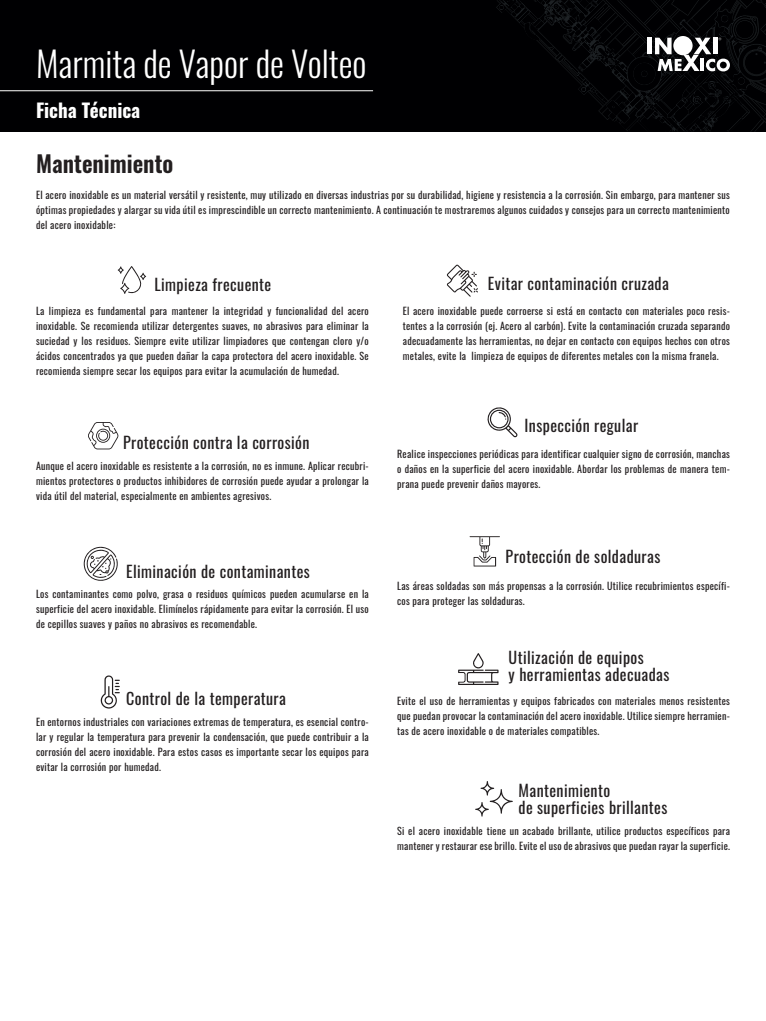
<style>
.page{position:relative;width:766px;height:1021px;background:#fff}
.page>*{position:absolute;margin:0;border:0;box-sizing:border-box;transform-origin:0 0}
.t1{font:300 35px "Oswald";color:#fff}
.t2{font:600 23px "Oswald";color:#231f20}
.t3{font:700 19px "Oswald";color:#fff}
.t4{font:16px/17px "Oswald";letter-spacing:.025em;color:#231f20}
.t5{font:10px/15px "Oswald";letter-spacing:.025em;color:#231f20;text-align:justify}
</style>
<div class="page">
<div style="left:0;top:0;width:765px;height:132px;background:#000002"></div>
<svg style="left:496px;top:0;width:6px;height:13px"></svg>
<img style="left:507px;top:0;width:24px;height:19px">
<svg style="left:531px;top:0;width:235px;height:131px"></svg>
<hr style="left:0;top:90px;width:373px;height:1px;background:#fff">
<svg style="left:118px;top:266px;width:28px;height:28px"></svg>
<svg style="left:446px;top:264px;width:32px;height:33px"></svg>
<svg style="left:88px;top:422px;width:30px;height:27px"></svg>
<svg style="left:487px;top:407px;width:30px;height:30px"></svg>
<svg style="left:84px;top:547px;width:34px;height:34px"></svg>
<svg style="left:100px;top:675px;width:20px;height:33px"></svg>
<svg style="left:469px;top:536px;width:30px;height:30px"></svg>
<svg style="left:458px;top:653px;width:40px;height:32px"></svg>
<svg style="left:475px;top:781px;width:37px;height:35px"></svg>
<h1 class="t1" style="left:36px;top:32px;width:332px">Marmita de Vapor de Volteo</h1>
<h3 class="t3" style="left:36px;top:94px;width:106px">Ficha Técnica</h3>
<h2 class="t2" style="left:36px;top:143px;width:139px">Mantenimiento</h2>
<p class="t5" style="left:36px;top:186px;width:695px">El acero inoxidable es un material versátil y resistente, muy utilizado en diversas industrias por su durabilidad, higiene y resistencia a la corrosión. Sin embargo, para mantener sus óptimas propiedades y alargar su vida útil es imprescindible un correcto mantenimiento. A continuación te mostraremos algunos cuidados y consejos para un correcto mantenimiento del acero inoxidable:</p>
<h3 class="t4" style="left:154px;top:275px;width:118px">Limpieza frecuente</h3>
<p class="t5" style="left:36px;top:302px;width:334px">La limpieza es fundamental para mantener la integridad y funcionalidad del acero inoxidable. Se recomienda utilizar detergentes suaves, no abrasivos para eliminar la suciedad y los residuos. Siempre evite utilizar limpiadores que contengan cloro y/o ácidos concentrados ya que pueden dañar la capa protectora del acero inoxidable. Se recomienda siempre secar los equipos para evitar la acumulación de humedad.</p>
<h3 class="t4" style="left:123px;top:432px;width:188px">Protección contra la corrosión</h3>
<p class="t5" style="left:36px;top:457px;width:334px">Aunque el acero inoxidable es resistente a la corrosión, no es inmune. Aplicar recubri&shy;mientos protectores o productos inhibidores de corrosión puede ayudar a prolongar la vida útil del material, especialmente en ambientes agresivos.</p>
<h3 class="t4" style="left:126px;top:561px;width:185px">Eliminación de contaminantes</h3>
<p class="t5" style="left:36px;top:585px;width:334px">Los contaminantes como polvo, grasa o residuos químicos pueden acumularse en la superficie del acero inoxidable. Elimínelos rápidamente para evitar la corrosión. El uso de cepillos suaves y paños no abrasivos es recomendable.</p>
<h3 class="t4" style="left:126px;top:688px;width:161px">Control de la temperatura</h3>
<p class="t5" style="left:36px;top:713px;width:334px">En entornos industriales con variaciones extremas de temperatura, es esencial contro&shy;lar y regular la temperatura para prevenir la condensación, que puede contribuir a la corrosión del acero inoxidable. Para estos casos es importante secar los equipos para evitar la corrosión por humedad.</p>
<h3 class="t4" style="left:487px;top:273px;width:182px">Evitar contaminación cruzada</h3>
<p class="t5" style="left:403px;top:302px;width:328px">El acero inoxidable puede corroerse si está en contacto con materiales poco resis&shy;tentes a la corrosión (ej. Acero al carbón). Evite la contaminación cruzada separando adecuadamente las herramientas, no dejar en contacto con equipos hechos con otros metales, evite la limpieza de equipos de diferentes metales con la misma franela.</p>
<h3 class="t4" style="left:524px;top:416px;width:115px">Inspección regular</h3>
<p class="t5" style="left:397px;top:446px;width:334px">Realice inspecciones periódicas para identificar cualquier signo de corrosión, manchas o daños en la superficie del acero inoxidable. Abordar los problemas de manera tem&shy;prana puede prevenir daños mayores.</p>
<h3 class="t4" style="left:505px;top:546px;width:156px">Protección de soldaduras</h3>
<p class="t5" style="left:397px;top:577px;width:334px">Las áreas soldadas son más propensas a la corrosión. Utilice recubrimientos específi&shy;cos para proteger las soldaduras.</p>
<h3 class="t4" style="left:508px;top:647px;width:162px">Utilización de equipos<br>y herramientas adecuadas</h3>
<p class="t5" style="left:397px;top:692px;width:334px">Evite el uso de herramientas y equipos fabricados con materiales menos resistentes que puedan provocar la contaminación del acero inoxidable. Utilice siempre herramien&shy;tas de acero inoxidable o de materiales compatibles.</p>
<h3 class="t4" style="left:518px;top:780px;width:150px">Mantenimiento<br>de superficies brillantes</h3>
<p class="t5" style="left:397px;top:822px;width:334px">Si el acero inoxidable tiene un acabado brillante, utilice productos específicos para mantener y restaurar ese brillo. Evite el uso de abrasivos que puedan rayar la superficie.</p>
</div>
